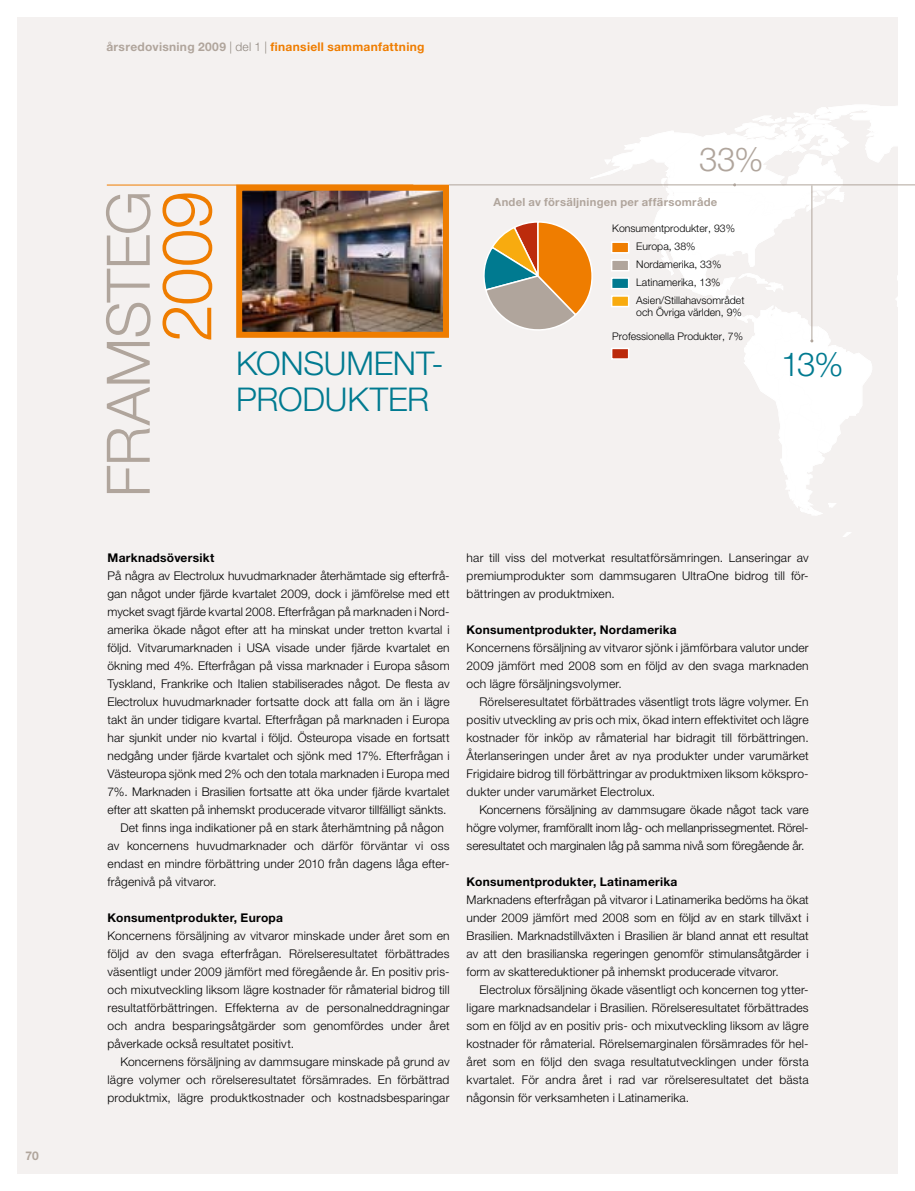
<style>
.page{position:relative;width:915px;height:1191px;background:#fff}
.page>*{position:absolute;margin:0;border:0;box-sizing:border-box;transform-origin:0 0}
.t1{font:300 69px "Helvetica Neue LT Std";color:#ef7d00}
.t2{font:300 60px "Helvetica Neue LT Std";color:#b0a59c}
.t3{font:300 33px "Helvetica Neue LT Std";color:#b0a59c}
.t4{font:300 33px "Helvetica Neue LT Std";color:#007a90}
.t5{font:300 32.7px "Helvetica Neue LT Std";color:#007a90}
.t6{font:300 12px/18px "Helvetica Neue LT Std";letter-spacing:.005em;color:#000;text-align:justify}
.t7{font:700 12px "Helvetica Neue LT Std";letter-spacing:.025em;color:#000}
.t8{font:700 12px "Helvetica Neue LT Std";letter-spacing:.025em;color:#ef7d00}
.t9{font:300 12px "Helvetica Neue LT Std";letter-spacing:.015em;color:#b0a59c}
.t10{font:700 12px "Helvetica Neue LT Std";color:#b0a59c}
.t11{font:700 11.25px "Helvetica Neue LT Std";letter-spacing:.025em;color:#b0a59c}
.t12{font:300 10.5px/18px "Helvetica Neue LT Std";color:#000}
.s1{color:#b0a59c}
.s2{font-weight:300;color:#908880}
</style>
<div class="page">
<div style="left:17px;top:17px;width:880px;height:1157px;background:#f4f1f0"></div>
<svg style="left:843px;top:532px;width:8px;height:5px"></svg>
<hr style="left:449px;top:184px;width:285px;height:1px;background:#b0a59c">
<img style="left:243px;top:192px;width:199px;height:139px">
<div style="left:236px;top:185px;width:213px;height:153px;border:6px solid #ef7d00"></div>
<svg style="left:483px;top:103px;width:431px;height:412px"></svg>
<hr style="left:107px;top:185px;width:306px;height:1px;background:#ef7d00">
<p class="t10" style="left:26px;top:1148px;width:15px">70</p>
<p class="t8" style="left:106px;top:39px;width:319px"><span class="s1">årsredovisning 2009</span> <span class="s2">| del 1 |</span> finansiell sammanfattning</p>
<p class="t9" style="left:106px;top:39px;width:36px">av nitt</p>
<h2 class="t2" style="left:92px;top:497px;width:300px;rotate:-90deg">Framsteg</h2>
<h1 class="t1" style="left:144px;top:342px;width:153px;rotate:-90deg">2009</h1>
<h3 class="t5" style="left:236px;top:343px;width:44px">Konsument</h3>
<h3 class="t5" style="left:431px;top:343px;width:14px">-</h3>
<h3 class="t5" style="left:236px;top:379px;width:43px">Produkter</h3>
<h3 class="t3" style="left:698px;top:139px;width:66px">33%</h3>
<p class="t11" style="left:493px;top:195px;width:225px">Andel av försäljningen per affärsområde</p>
<p class="t12" style="left:636px;top:219px;width:110px;text-indent:-24px">Konsumentprodukter, 93%<br>Europa, 38%<br>Nordamerika, 33%<br>Latinamerika, 13%<br>Asien/Stillahavsområdet</p>
<p class="t12" style="left:636px;top:303px;width:107px">och Övriga världen, 9%</p>
<p class="t12" style="left:612px;top:327px;width:132px">Professionella Produkter, 7%</p>
<h3 class="t4" style="left:780px;top:344px;width:64px">13%</h3>
<p class="t7" style="left:107px;top:550px;width:108px">Marknadsöversikt</p>
<p class="t6" style="left:107px;top:566px;width:343px">På några av Electrolux huvudmarknader återhämtade sig efterfrå-</p>
<p class="t6" style="left:107px;top:584px;width:343px">gan något under fjärde kvartalet 2009, dock i jämförelse med ett</p>
<p class="t6" style="left:107px;top:602px;width:343px">mycket svagt fjärde kvartal 2008. Efterfrågan på marknaden i Nord-</p>
<p class="t6" style="left:107px;top:620px;width:343px">amerika ökade något efter att ha minskat under tretton kvartal i</p>
<p class="t6" style="left:107px;top:638px;width:343px">följd. Vitvarumarknaden i USA visade under fjärde kvartalet en</p>
<p class="t6" style="left:107px;top:656px;width:343px">ökning med 4%. Efterfrågan på vissa marknader i Europa såsom</p>
<p class="t6" style="left:107px;top:674px;width:343px">Tyskland, Frankrike och Italien stabiliserades något. De flesta av</p>
<p class="t6" style="left:107px;top:692px;width:343px">Electrolux huvudmarknader fortsatte dock att falla om än i lägre</p>
<p class="t6" style="left:107px;top:710px;width:343px">takt än under tidigare kvartal. Efterfrågan på marknaden i Europa</p>
<p class="t6" style="left:107px;top:728px;width:343px">har sjunkit under nio kvartal i följd. Östeuropa visade en fortsatt</p>
<p class="t6" style="left:107px;top:746px;width:343px">nedgång under fjärde kvartalet och sjönk med 17%. Efterfrågan i</p>
<p class="t6" style="left:107px;top:764px;width:343px">Västeuropa sjönk med 2% och den totala marknaden i Europa med</p>
<p class="t6" style="left:107px;top:782px;width:343px">7%. Marknaden i Brasilien fortsatte att öka under fjärde kvartalet</p>
<p class="t6" style="left:107px;top:800px;width:340px">efter att skatten på inhemskt producerade vitvaror tillfälligt sänkts.</p>
<p class="t6" style="left:120px;top:818px;width:325px">Det finns inga indikationer på en stark återhämtning på någon</p>
<p class="t6" style="left:107px;top:836px;width:343px">av koncernens huvudmarknader och därför förväntar vi oss</p>
<p class="t6" style="left:107px;top:854px;width:343px">endast en mindre förbättring under 2010 från dagens låga efter-</p>
<p class="t6" style="left:107px;top:872px;width:110px">frågenivå på vitvaror.</p>
<p class="t7" style="left:107px;top:910px;width:177px">Konsumentprodukter, Europa</p>
<p class="t6" style="left:107px;top:926px;width:343px">Koncernens försäljning av vitvaror minskade under året som en följd av den svaga efterfrågan. Rörelseresultatet förbättrades väsentligt under 2009 jämfört med föregående år. En positiv pris&shy;och mixutveckling liksom lägre kostnader för råmaterial bidrog till resultatförbättringen. Effekterna av de personalneddragningar och andra besparingsåtgärder som genomfördes under året påverkade också resultatet positivt.</p>
<p class="t6" style="left:107px;top:1052px;width:343px;text-indent:13px">Koncernens försäljning av dammsugare minskade på grund av lägre volymer och rörelseresultatet försämrades. En förbättrad produktmix, lägre produktkostnader och kostnadsbesparingar</p>
<p class="t6" style="left:466px;top:548px;width:343px">har till viss del motverkat resultatförsämringen. Lanseringar av premiumprodukter som dammsugaren UltraOne bidrog till för&shy;bättringen av produktmixen.</p>
<p class="t7" style="left:466px;top:622px;width:212px">Konsumentprodukter, Nordamerika</p>
<p class="t6" style="left:466px;top:638px;width:343px">Koncernens försäljning av vitvaror sjönk i jämförbara valutor under 2009 jämfört med 2008 som en följd av den svaga marknaden och lägre försäljningsvolymer.</p>
<p class="t6" style="left:466px;top:692px;width:343px;text-indent:13px">Rörelseresultatet förbättrades väsentligt trots lägre volymer. En positiv utveckling av pris och mix, ökad intern effektivitet och lägre kostnader för inköp av råmaterial har bidragit till förbättringen.<br>Återlanseringen under året av nya produkter under varumärket Frigidaire bidrog till förbättringar av produktmixen liksom kökspro&shy;dukter under varumärket Electrolux.</p>
<p class="t6" style="left:466px;top:800px;width:343px;text-indent:13px">Koncernens försäljning av dammsugare ökade något tack vare högre volymer, framförallt inom låg- och mellanprissegmentet. Rörel&shy;seresultatet och marginalen låg på samma nivå som föregående år.</p>
<p class="t7" style="left:466px;top:874px;width:212px">Konsumentprodukter, Latinamerika</p>
<p class="t6" style="left:466px;top:890px;width:343px">Marknadens efterfrågan på vitvaror i Latinamerika bedöms ha ökat under 2009 jämfört med 2008 som en följd av en stark tillväxt i Brasilien. Marknadstillväxten i Brasilien är bland annat ett resultat av att den brasilianska regeringen genomför stimulansåtgärder i form av skattereduktioner på inhemskt producerade vitvaror.</p>
<p class="t6" style="left:466px;top:980px;width:343px;text-indent:13px">Electrolux försäljning ökade väsentligt och koncernen tog ytter&shy;ligare marknadsandelar i Brasilien. Rörelseresultatet förbättrades som en följd av en positiv pris- och mixutveckling liksom av lägre kostnader för råmaterial. Rörelsemarginalen försämrades för hel&shy;året som en följd den svaga resultatutvecklingen under första kvartalet. För andra året i rad var rörelseresultatet det bästa någonsin för verksamheten i Latinamerika.</p>
</div>
